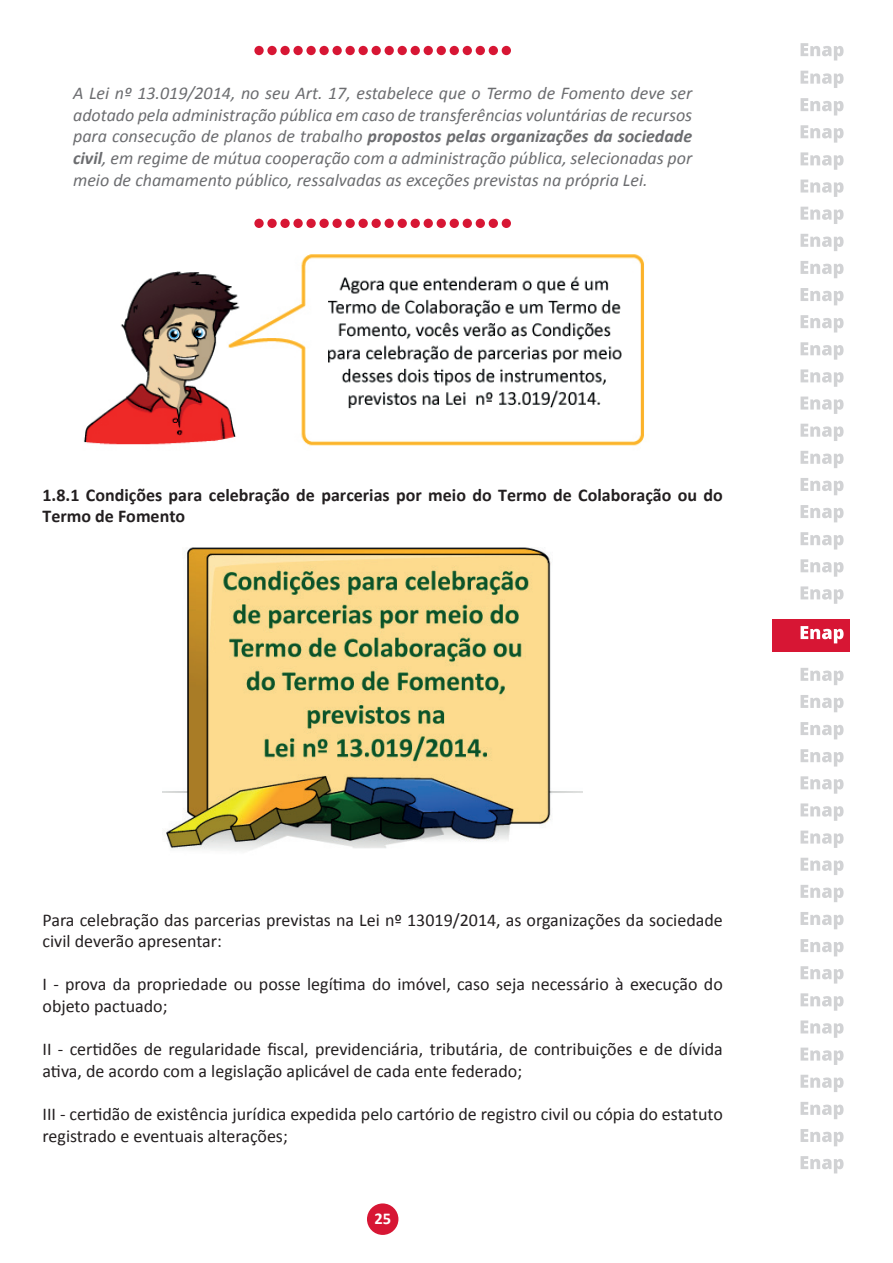
<style>
.page{position:relative;width:893px;height:1263px;background:#fff}
.page>*{position:absolute;margin:0;border:0;box-sizing:border-box;transform-origin:0 0}
.t1{font:18px/21.6px "Calibri";color:#231f20}
.t2{font:italic 18px/21.6px "Calibri";color:#6c6d70;text-align:justify}
.t3{font:700 18px/21.6px "Calibri";color:#231f20}
.t4{font:700 16.5px "Calibri";color:#fff}
.s1{font-weight:700}
</style>
<div class="page">
<div style="left:367px;top:1203px;width:31px;height:32px;background:#d71634;border-radius:50%"></div>
<div style="left:772px;top:619px;width:77px;height:32px;background:#d71634"></div>
<svg style="left:801px;top:626px;width:43px;height:17px"></svg>
<svg style="left:801px;top:98px;width:43px;height:17px"></svg>
<svg style="left:801px;top:125px;width:43px;height:18px"></svg>
<svg style="left:801px;top:152px;width:43px;height:18px"></svg>
<svg style="left:801px;top:180px;width:43px;height:17px"></svg>
<svg style="left:801px;top:207px;width:43px;height:17px"></svg>
<svg style="left:801px;top:234px;width:43px;height:17px"></svg>
<svg style="left:801px;top:261px;width:43px;height:17px"></svg>
<svg style="left:801px;top:288px;width:43px;height:17px"></svg>
<svg style="left:801px;top:315px;width:43px;height:17px"></svg>
<svg style="left:801px;top:342px;width:43px;height:18px"></svg>
<svg style="left:801px;top:369px;width:43px;height:18px"></svg>
<svg style="left:801px;top:397px;width:43px;height:17px"></svg>
<svg style="left:801px;top:424px;width:43px;height:17px"></svg>
<svg style="left:801px;top:451px;width:43px;height:17px"></svg>
<svg style="left:801px;top:478px;width:43px;height:17px"></svg>
<svg style="left:801px;top:505px;width:43px;height:17px"></svg>
<svg style="left:801px;top:532px;width:43px;height:17px"></svg>
<svg style="left:801px;top:559px;width:43px;height:18px"></svg>
<svg style="left:801px;top:586px;width:43px;height:18px"></svg>
<svg style="left:801px;top:668px;width:43px;height:17px"></svg>
<svg style="left:801px;top:695px;width:43px;height:17px"></svg>
<svg style="left:801px;top:722px;width:43px;height:17px"></svg>
<svg style="left:801px;top:749px;width:43px;height:17px"></svg>
<svg style="left:801px;top:776px;width:43px;height:18px"></svg>
<svg style="left:801px;top:803px;width:43px;height:18px"></svg>
<svg style="left:801px;top:830px;width:43px;height:18px"></svg>
<svg style="left:801px;top:858px;width:43px;height:17px"></svg>
<svg style="left:801px;top:885px;width:43px;height:17px"></svg>
<svg style="left:801px;top:912px;width:43px;height:17px"></svg>
<svg style="left:801px;top:939px;width:43px;height:17px"></svg>
<svg style="left:801px;top:966px;width:43px;height:17px"></svg>
<svg style="left:801px;top:993px;width:43px;height:18px"></svg>
<svg style="left:801px;top:1020px;width:43px;height:18px"></svg>
<svg style="left:801px;top:1047px;width:43px;height:18px"></svg>
<svg style="left:801px;top:1075px;width:43px;height:17px"></svg>
<svg style="left:801px;top:1102px;width:43px;height:17px"></svg>
<svg style="left:801px;top:1129px;width:43px;height:17px"></svg>
<svg style="left:801px;top:1156px;width:43px;height:17px"></svg>
<svg style="left:801px;top:71px;width:43px;height:17px"></svg>
<svg style="left:801px;top:43px;width:43px;height:18px"></svg>
<div style="left:254px;top:46px;width:10px;height:9px;background:#d71634;border-radius:50%"></div>
<div style="left:267px;top:46px;width:10px;height:9px;background:#d71634;border-radius:50%"></div>
<div style="left:280px;top:46px;width:10px;height:9px;background:#d71634;border-radius:50%"></div>
<div style="left:293px;top:46px;width:10px;height:9px;background:#d71634;border-radius:50%"></div>
<div style="left:306px;top:46px;width:10px;height:9px;background:#d71634;border-radius:50%"></div>
<div style="left:319px;top:46px;width:10px;height:9px;background:#d71634;border-radius:50%"></div>
<div style="left:332px;top:46px;width:10px;height:9px;background:#d71634;border-radius:50%"></div>
<div style="left:345px;top:46px;width:10px;height:9px;background:#d71634;border-radius:50%"></div>
<div style="left:358px;top:46px;width:10px;height:9px;background:#d71634;border-radius:50%"></div>
<div style="left:371px;top:46px;width:10px;height:9px;background:#d71634;border-radius:50%"></div>
<div style="left:385px;top:46px;width:9px;height:9px;background:#d71634;border-radius:50%"></div>
<div style="left:398px;top:46px;width:9px;height:9px;background:#d71634;border-radius:50%"></div>
<div style="left:411px;top:46px;width:9px;height:9px;background:#d71634;border-radius:50%"></div>
<div style="left:424px;top:46px;width:9px;height:9px;background:#d71634;border-radius:50%"></div>
<div style="left:437px;top:46px;width:9px;height:9px;background:#d71634;border-radius:50%"></div>
<div style="left:450px;top:46px;width:9px;height:9px;background:#d71634;border-radius:50%"></div>
<div style="left:463px;top:46px;width:9px;height:9px;background:#d71634;border-radius:50%"></div>
<div style="left:476px;top:46px;width:9px;height:9px;background:#d71634;border-radius:50%"></div>
<div style="left:489px;top:46px;width:9px;height:9px;background:#d71634;border-radius:50%"></div>
<div style="left:502px;top:46px;width:9px;height:9px;background:#d71634;border-radius:50%"></div>
<div style="left:254px;top:219px;width:10px;height:9px;background:#d71634;border-radius:50%"></div>
<div style="left:267px;top:219px;width:10px;height:9px;background:#d71634;border-radius:50%"></div>
<div style="left:280px;top:219px;width:10px;height:9px;background:#d71634;border-radius:50%"></div>
<div style="left:293px;top:219px;width:10px;height:9px;background:#d71634;border-radius:50%"></div>
<div style="left:306px;top:219px;width:10px;height:9px;background:#d71634;border-radius:50%"></div>
<div style="left:319px;top:219px;width:10px;height:9px;background:#d71634;border-radius:50%"></div>
<div style="left:332px;top:219px;width:10px;height:9px;background:#d71634;border-radius:50%"></div>
<div style="left:345px;top:219px;width:10px;height:9px;background:#d71634;border-radius:50%"></div>
<div style="left:358px;top:219px;width:10px;height:9px;background:#d71634;border-radius:50%"></div>
<div style="left:371px;top:219px;width:10px;height:9px;background:#d71634;border-radius:50%"></div>
<div style="left:385px;top:219px;width:9px;height:9px;background:#d71634;border-radius:50%"></div>
<div style="left:398px;top:219px;width:9px;height:9px;background:#d71634;border-radius:50%"></div>
<div style="left:411px;top:219px;width:9px;height:9px;background:#d71634;border-radius:50%"></div>
<div style="left:424px;top:219px;width:9px;height:9px;background:#d71634;border-radius:50%"></div>
<div style="left:437px;top:219px;width:9px;height:9px;background:#d71634;border-radius:50%"></div>
<div style="left:450px;top:219px;width:9px;height:9px;background:#d71634;border-radius:50%"></div>
<div style="left:463px;top:219px;width:9px;height:9px;background:#d71634;border-radius:50%"></div>
<div style="left:476px;top:219px;width:9px;height:9px;background:#d71634;border-radius:50%"></div>
<div style="left:489px;top:219px;width:9px;height:9px;background:#d71634;border-radius:50%"></div>
<div style="left:502px;top:219px;width:9px;height:9px;background:#d71634;border-radius:50%"></div>
<img style="left:84px;top:254px;width:560px;height:192px">
<img style="left:162px;top:548px;width:420px;height:303px">
<p class="t2" style="left:73px;top:82px;width:621px">A Lei nº 13.019/2014, no seu Art. 17, estabelece que o Termo de Fomento deve ser adotado pela administração pública em caso de transferências voluntárias de recursos para consecução de planos de trabalho <span class="s1">propostos pelas organizações da sociedade civil</span>, em regime de mútua cooperação com a administração pública, selecionadas por meio de chamamento público, ressalvadas as exceções previstas na própria Lei.</p>
<p class="t3" style="left:43px;top:484px;width:682px">1.8.1 Condições para celebração de parcerias por meio do Termo de Colaboração ou do<br>Termo de Fomento</p>
<p class="t1" style="left:43px;top:909px;width:682px">Para celebração das parcerias previstas na Lei nº 13019/2014, as organizações da sociedade civil deverão apresentar:</p>
<p class="t1" style="left:43px;top:974px;width:682px">I - prova da propriedade ou posse legítima do imóvel, caso seja necessário à execução do objeto pactuado;</p>
<p class="t1" style="left:43px;top:1038px;width:682px">II - certidões de regularidade fiscal, previdenciária, tributária, de contribuições e de dívida ativa, de acordo com a legislação aplicável de cada ente federado;</p>
<p class="t1" style="left:43px;top:1103px;width:682px">III - certidão de existência jurídica expedida pelo cartório de registro civil ou cópia do estatuto registrado e eventuais alterações;</p>
<p class="t4" style="left:374px;top:1208px;width:18px">25</p>
</div>
